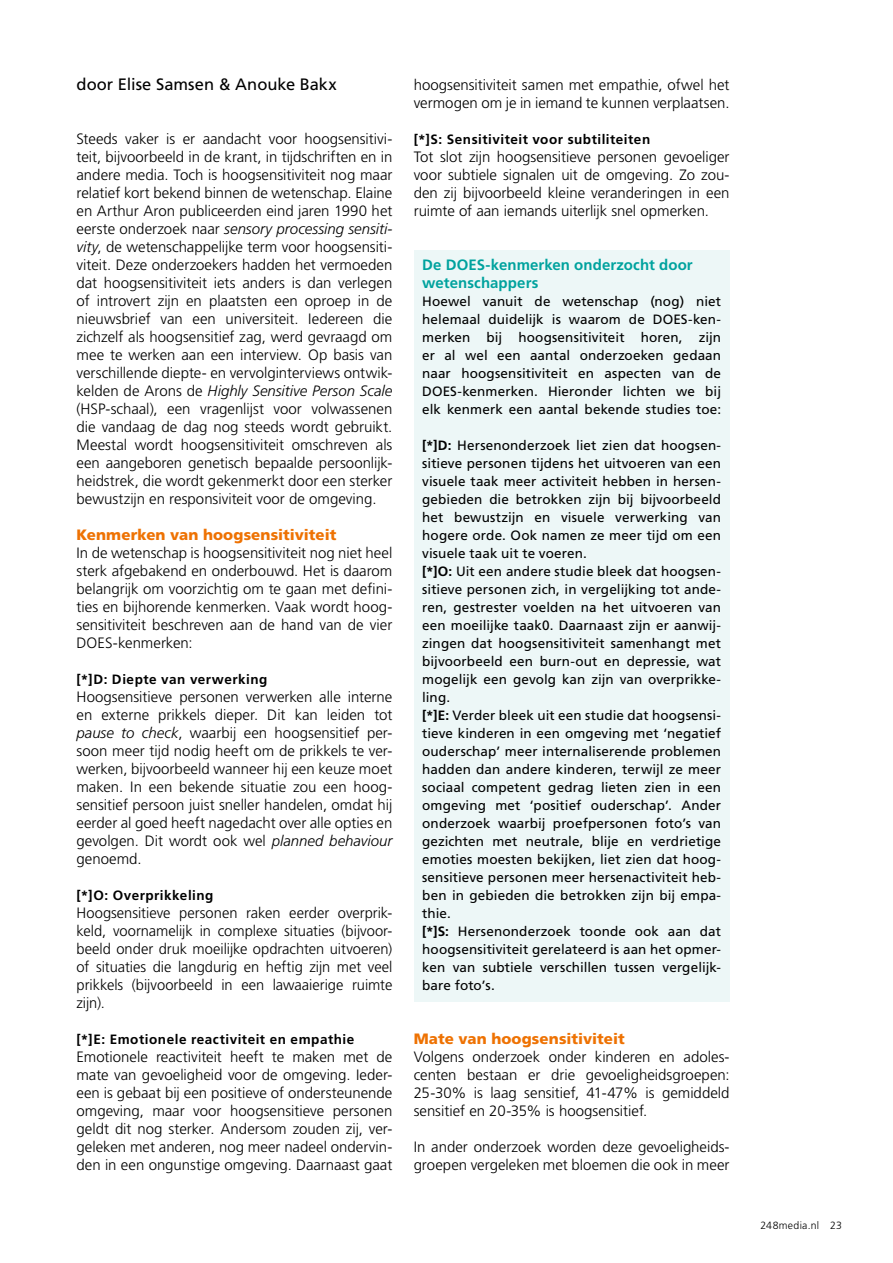
<style>
.page{position:relative;width:893px;height:1263px;background:#fff}
.page>*{position:absolute;margin:0;border:0;box-sizing:border-box;transform-origin:0 0}
.t1{font:16.5px "Frutiger LT Std";color:#000}
.t2{font:300 15px/18px "Frutiger LT Std";color:#000;text-align:justify}
.t3{font:900 15px "Frutiger LT Std";letter-spacing:.005em;color:#ee7203}
.t4{font:700 15px/18px "Frutiger LT Std";letter-spacing:.005em;color:#00a29e}
.t5{font:13.5px/18px "Frutiger LT Std";letter-spacing:.01em;color:#000;text-align:justify}
.t6{font:700 13.5px "Frutiger LT Std";letter-spacing:.04em;color:#000}
.t7{font:300 10.5px "Frutiger LT Std";letter-spacing:.025em;color:#000}
.s1{font-style:italic}
.s2{font-weight:700}
</style>
<div class="page">
<div style="left:414px;top:250px;width:316px;height:50px;background:#edf7f7"></div>
<div style="left:414px;top:287px;width:316px;height:157px;background:#edf7f7"></div>
<div style="left:414px;top:431px;width:316px;height:139px;background:#edf7f7"></div>
<div style="left:414px;top:557px;width:316px;height:157px;background:#edf7f7"></div>
<div style="left:414px;top:701px;width:316px;height:229px;background:#edf7f7"></div>
<div style="left:414px;top:917px;width:316px;height:85px;background:#edf7f7"></div>
<p class="t1" style="left:77px;top:75px;width:262px">door Elise Samsen &amp; Anouke Bakx</p>
<p class="t2" style="left:77px;top:130px;width:317px">Steeds vaker is er aandacht voor hoogsensitivi&shy;teit, bijvoorbeeld in de krant, in tijdschriften en in andere media. Toch is hoogsensitiviteit nog maar relatief kort bekend binnen de wetenschap. Elaine en Arthur Aron publiceerden eind jaren 1990 het eerste onderzoek naar <span class="s1">sensory processing sensiti&shy;vity</span>, de wetenschappelijke term voor hoogsensiti&shy;viteit. Deze onderzoekers hadden het vermoeden dat hoogsensitiviteit iets anders is dan verlegen of introvert zijn en plaatsten een oproep in de nieuwsbrief van een universiteit. Iedereen die zichzelf als hoogsensitief zag, werd gevraagd om mee te werken aan een interview. Op basis van verschillende diepte- en vervolginterviews ontwik&shy;kelden de Arons de <span class="s1">Highly Sensitive Person Scale </span>(HSP-schaal), een vragenlijst voor volwassenen die vandaag de dag nog steeds wordt gebruikt.<br>Meestal wordt hoogsensitiviteit omschreven als een aangeboren genetisch bepaalde persoonlijk&shy;heidstrek, die wordt gekenmerkt door een sterker bewustzijn en responsiviteit voor de omgeving.</p>
<p class="t3" style="left:77px;top:526px;width:261px">Kenmerken van hoogsensitiviteit</p>
<p class="t2" style="left:77px;top:544px;width:317px">In de wetenschap is hoogsensitiviteit nog niet heel sterk afgebakend en onderbouwd. Het is daarom belangrijk om voorzichtig om te gaan met defini&shy;ties en bijhorende kenmerken. Vaak wordt hoog&shy;sensitiviteit beschreven aan de hand van de vier DOES-kenmerken:</p>
<p class="t6" style="left:77px;top:671px;width:192px">[*]D: Diepte van verwerking</p>
<p class="t2" style="left:77px;top:688px;width:317px">Hoogsensitieve personen verwerken alle interne en externe prikkels dieper. Dit kan leiden tot <span class="s1">pause to check</span>, waarbij een hoogsensitief per&shy;soon meer tijd nodig heeft om de prikkels te ver&shy;werken, bijvoorbeeld wanneer hij een keuze moet maken. In een bekende situatie zou een hoog&shy;sensitief persoon juist sneller handelen, omdat hij eerder al goed heeft nagedacht over alle opties en gevolgen. Dit wordt ook wel <span class="s1">planned behaviour </span>genoemd.</p>
<p class="t6" style="left:77px;top:887px;width:138px">[*]O: Overprikkeling</p>
<p class="t2" style="left:77px;top:904px;width:317px">Hoogsensitieve personen raken eerder overprik&shy;keld, voornamelijk in complexe situaties (bijvoor&shy;beeld onder druk moeilijke opdrachten uitvoeren) of situaties die langdurig en heftig zijn met veel prikkels (bijvoorbeeld in een lawaaierige ruimte zijn).</p>
<p class="t6" style="left:77px;top:1031px;width:279px">[*]E: Emotionele reactiviteit en empathie</p>
<p class="t2" style="left:77px;top:1048px;width:317px">Emotionele reactiviteit heeft te maken met de mate van gevoeligheid voor de omgeving. Ieder&shy;een is gebaat bij een positieve of ondersteunende omgeving, maar voor hoogsensitieve personen geldt dit nog sterker. Andersom zouden zij, ver&shy;geleken met anderen, nog meer nadeel ondervin&shy;den in een ongunstige omgeving. Daarnaast gaat</p>
<p class="t2" style="left:414px;top:76px;width:317px">hoogsensitiviteit samen met empathie, ofwel het vermogen om je in iemand te kunnen verplaatsen.</p>
<p class="t6" style="left:414px;top:131px;width:238px">[*]S: Sensitiviteit voor subtiliteiten</p>
<p class="t2" style="left:414px;top:148px;width:317px">Tot slot zijn hoogsensitieve personen gevoeliger voor subtiele signalen uit de omgeving. Zo zou&shy;den zij bijvoorbeeld kleine veranderingen in een ruimte of aan iemands uiterlijk snel opmerken.</p>
<p class="t4" style="left:422px;top:256px;width:272px">De DOES-kenmerken onderzocht door wetenschappers</p>
<p class="t5" style="left:422px;top:292px;width:300px">Hoewel vanuit de wetenschap (nog) niet helemaal duidelijk is waarom de DOES-ken&shy;merken bij hoogsensitiviteit horen, zijn er al wel een aantal onderzoeken gedaan naar hoogsensitiviteit en aspecten van de DOES-kenmerken. Hieronder lichten we bij elk kenmerk een aantal bekende studies toe:</p>
<p class="t5" style="left:422px;top:436px;width:300px;text-align:left"><span class="s2">[*]D:</span> Hersenonderzoek liet zien dat hoogsen&shy;sitieve personen tijdens het uitvoeren van een visuele taak meer activiteit hebben in hersen&shy;gebieden die betrokken zijn bij bijvoorbeeld het bewustzijn en visuele verwerking van hogere orde. Ook namen ze meer tijd om een visuele taak uit te voeren.<br><span class="s2">[*]O:</span> Uit een andere studie bleek dat hoogsen&shy;sitieve personen zich, in vergelijking tot ande&shy;ren, gestrester voelden na het uitvoeren van een moeilijke taak0. Daarnaast zijn er aanwij&shy;zingen dat hoogsensitiviteit samenhangt met bijvoorbeeld een burn-out en depressie, wat mogelijk een gevolg kan zijn van overprikke&shy;ling.<br><span class="s2">[*]E:</span> Verder bleek uit een studie dat hoogsensi&shy;tieve kinderen in een omgeving met ‘negatief ouderschap’ meer internaliserende problemen hadden dan andere kinderen, terwijl ze meer sociaal competent gedrag lieten zien in een omgeving met ‘positief ouderschap’. Ander onderzoek waarbij proefpersonen foto’s van gezichten met neutrale, blije en verdrietige emoties moesten bekijken, liet zien dat hoog&shy;sensitieve personen meer hersenactiviteit heb&shy;ben in gebieden die betrokken zijn bij empa&shy;thie.<br><span class="s2">[*]S:</span> Hersenonderzoek toonde ook aan dat hoogsensitiviteit gerelateerd is aan het opmer&shy;ken van subtiele verschillen tussen vergelijk&shy;bare foto’s.</p>
<p class="t3" style="left:414px;top:1030px;width:213px">Mate van hoogsensitiviteit</p>
<p class="t2" style="left:414px;top:1048px;width:317px">Volgens onderzoek onder kinderen en adoles&shy;centen bestaan er drie gevoeligheidsgroepen:<br>25-30% is laag sensitief, 41-47% is gemiddeld sensitief en 20-35% is hoogsensitief.</p>
<p class="t2" style="left:414px;top:1138px;width:317px">In ander onderzoek worden deze gevoeligheids&shy;groepen vergeleken met bloemen die ook in meer</p>
<p class="t7" style="left:760px;top:1219px;width:83px">248media.nl 23</p>
</div>
